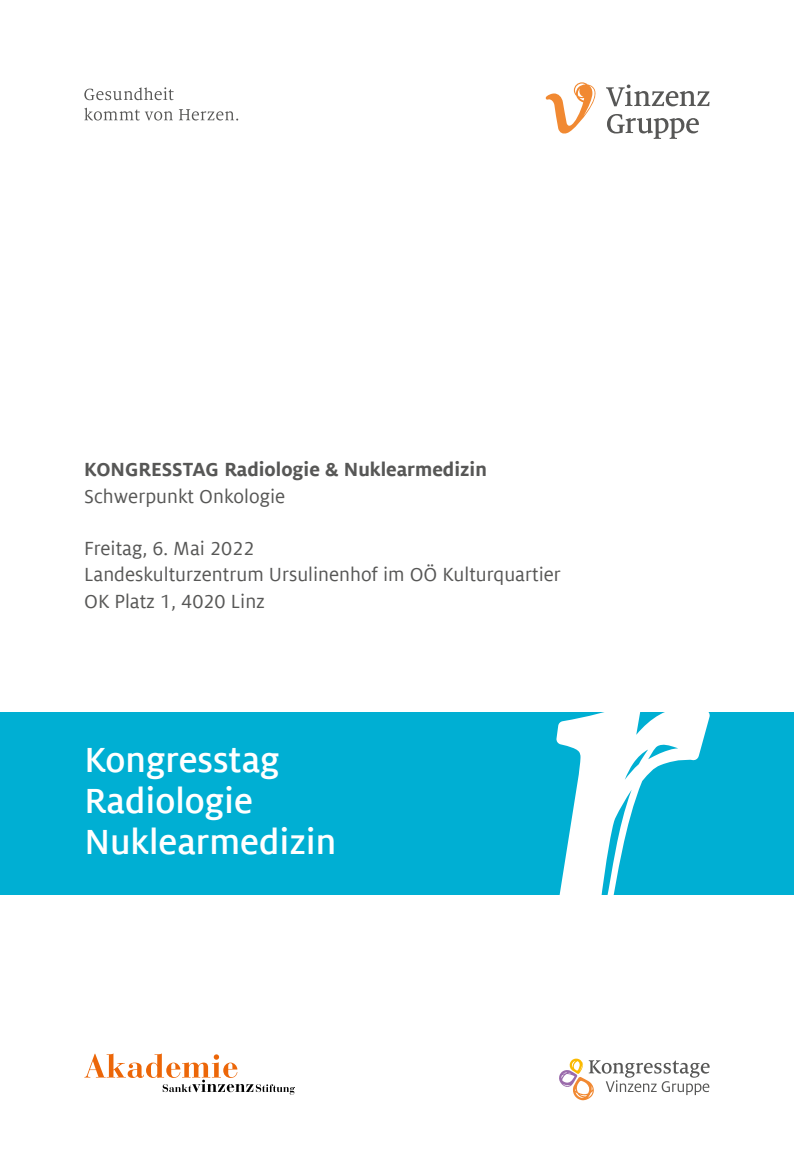
<style>
.page{position:relative;width:794px;height:1166px;background:#fff}
.page>*{position:absolute;margin:0;border:0;box-sizing:border-box;transform-origin:0 0}
.t1{font:500 38.5px/41.1px "Milo Offc Pro";color:#fff}
.t2{font:21px/26.2px "Milo Offc Pro";color:#575756}
.t3{font:700 21px "Milo Offc Pro";color:#575756}
</style>
<div class="page">
<svg style="left:606px;top:85px;width:103px;height:21px"></svg>
<svg style="left:607px;top:114px;width:92px;height:25px"></svg>
<svg style="left:546px;top:82px;width:50px;height:52px"></svg>
<svg style="left:84px;top:87px;width:90px;height:13px"></svg>
<svg style="left:84px;top:108px;width:89px;height:12px"></svg>
<svg style="left:179px;top:109px;width:59px;height:12px"></svg>
<svg style="left:84px;top:1053px;width:211px;height:42px"></svg>
<div style="left:0;top:712px;width:794px;height:183px;background:#00afd3"></div>
<svg style="left:559px;top:1058px;width:150px;height:42px"></svg>
<svg style="left:556px;top:712px;width:154px;height:183px"></svg>
<p class="t3" style="left:84px;top:458px;width:404px">KONGRESSTAG Radiologie &amp; Nuklearmedizin</p>
<p class="t2" style="left:84px;top:483px;width:202px">Schwerpunkt Onkologie</p>
<p class="t2" style="left:84px;top:535px;width:478px">Freitag, 6. Mai 2022<br>Landeskulturzentrum Ursulinenhof im OÖ Kulturquartier<br>OK Platz 1, 4020 Linz</p>
<h1 class="t1" style="left:84px;top:739px;width:253px">Kongresstag<br>Radiologie<br>Nuklearmedizin</h1>
</div>
